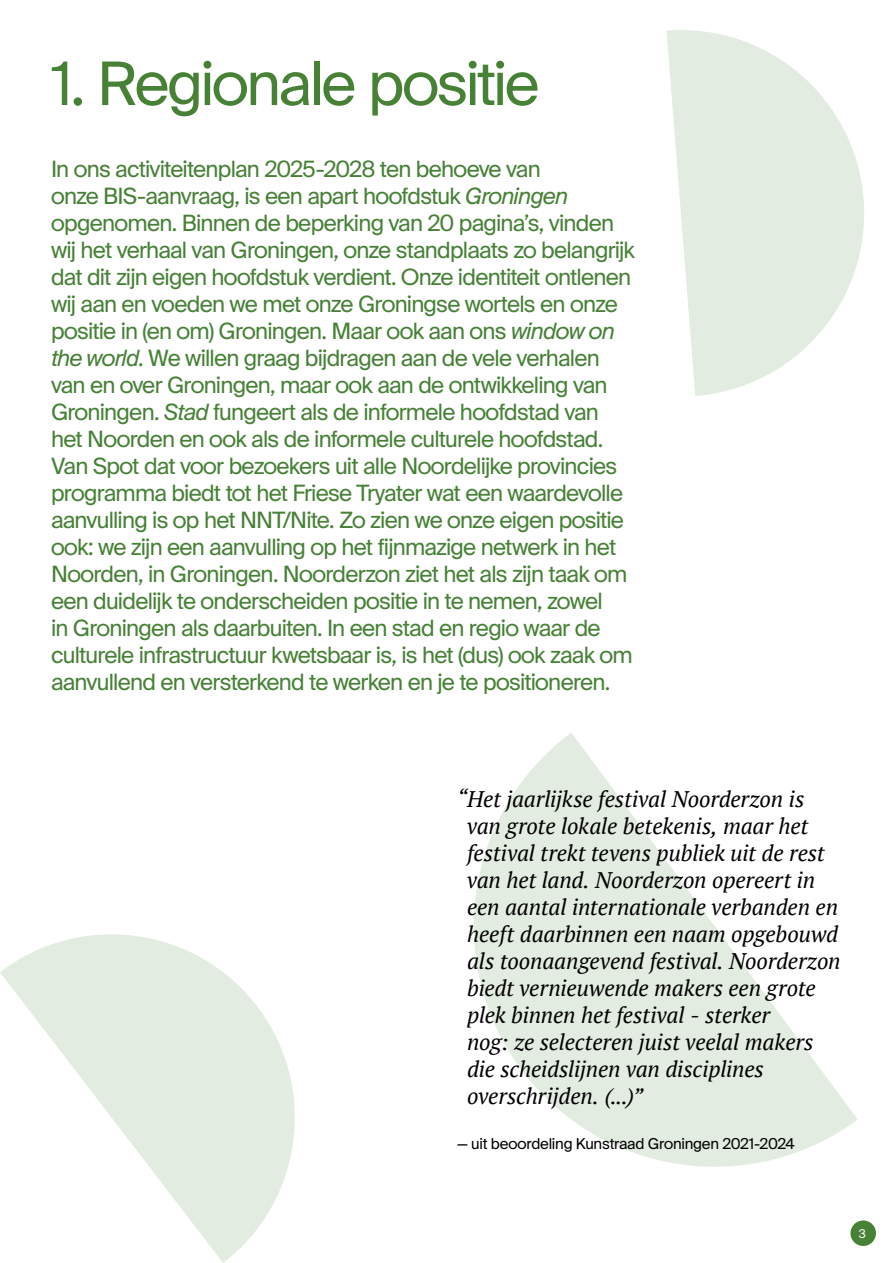
<style>
.page{position:relative;width:893px;height:1263px;background:#fff}
.page>*{position:absolute;margin:0;border:0;box-sizing:border-box;transform-origin:0 0}
.t1{font:60px "Noorderzon";letter-spacing:-.04em;color:#468136}
.t2{font:22.5px/27px "Noorderzon";letter-spacing:-.035em;color:#468136}
.t3{font:italic 22.5px/27px "PT Serif";letter-spacing:-.01em;color:#000}
.t4{font:15px "Noorderzon";letter-spacing:-.02em;color:#000}
.t5{font:12px "Noorderzon";color:#fff}
.s1{font-style:italic}
</style>
<div class="page">
<svg style="left:474px;top:733px;width:384px;height:434px;fill:#e3ece1"></svg>
<div style="left:850px;top:1220px;width:26px;height:26px;background:#468136;border-radius:50%"></div>
<svg style="left:666px;top:30px;width:198px;height:366px;fill:#e3ece1"></svg>
<svg style="left:0;top:934px;width:295px;height:329px;fill:#e3ece1"></svg>
<h1 class="t1" style="left:51px;top:49px;width:490px">1. Regionale positie</h1>
<p class="t2" style="left:51px;top:156px;width:585px">In ons activiteitenplan 2025-2028 ten behoeve van<br>onze BIS-aanvraag, is een apart hoofdstuk <span class="s1">Groningen </span>opgenomen. Binnen de beperking van 20 pagina’s, vinden wij het verhaal van Groningen, onze standplaats zo belangrijk dat dit zijn eigen hoofdstuk verdient. Onze identiteit ontlenen wij aan en voeden we met onze Groningse wortels en onze positie in (en om) Groningen. Maar ook aan ons <span class="s1">window on the world</span>. We willen graag bijdragen aan de vele verhalen van en over Groningen, maar ook aan de ontwikkeling van Groningen. <span class="s1">Stad</span> fungeert als de informele hoofdstad van het Noorden en ook als de informele culturele hoofdstad.<br>Van Spot dat voor bezoekers uit alle Noordelijke provincies programma biedt tot het Friese Tryater wat een waardevolle aanvulling is op het NNT/Nite. Zo zien we onze eigen positie ook: we zijn een aanvulling op het fijnmazige netwerk in het Noorden, in Groningen. Noorderzon ziet het als zijn taak om een duidelijk te onderscheiden positie in te nemen, zowel<br>in Groningen als daarbuiten. In een stad en regio waar de culturele infrastructuur kwetsbaar is, is het (dus) ook zaak om aanvullend en versterkend te werken en je te positioneren.</p>
<p class="t3" style="left:467px;top:785px;width:375px;text-indent:-10px">“Het jaarlijkse festival Noorderzon is van grote lokale betekenis, maar het festival trekt tevens publiek uit de rest van het land. Noorderzon opereert in een aantal internationale verbanden en heeft daarbinnen een naam opgebouwd als toonaangevend festival. Noorderzon biedt vernieuwende makers een grote plek binnen het festival - sterker<br>nog: ze selecteren juist veelal makers die scheidslijnen van disciplines overschrijden. (...)”</p>
<p class="t4" style="left:457px;top:1135px;width:339px">— uit beoordeling Kunstraad Groningen 2021-2024</p>
<p class="t5" style="left:859px;top:1226px;width:9px">3</p>
</div>
